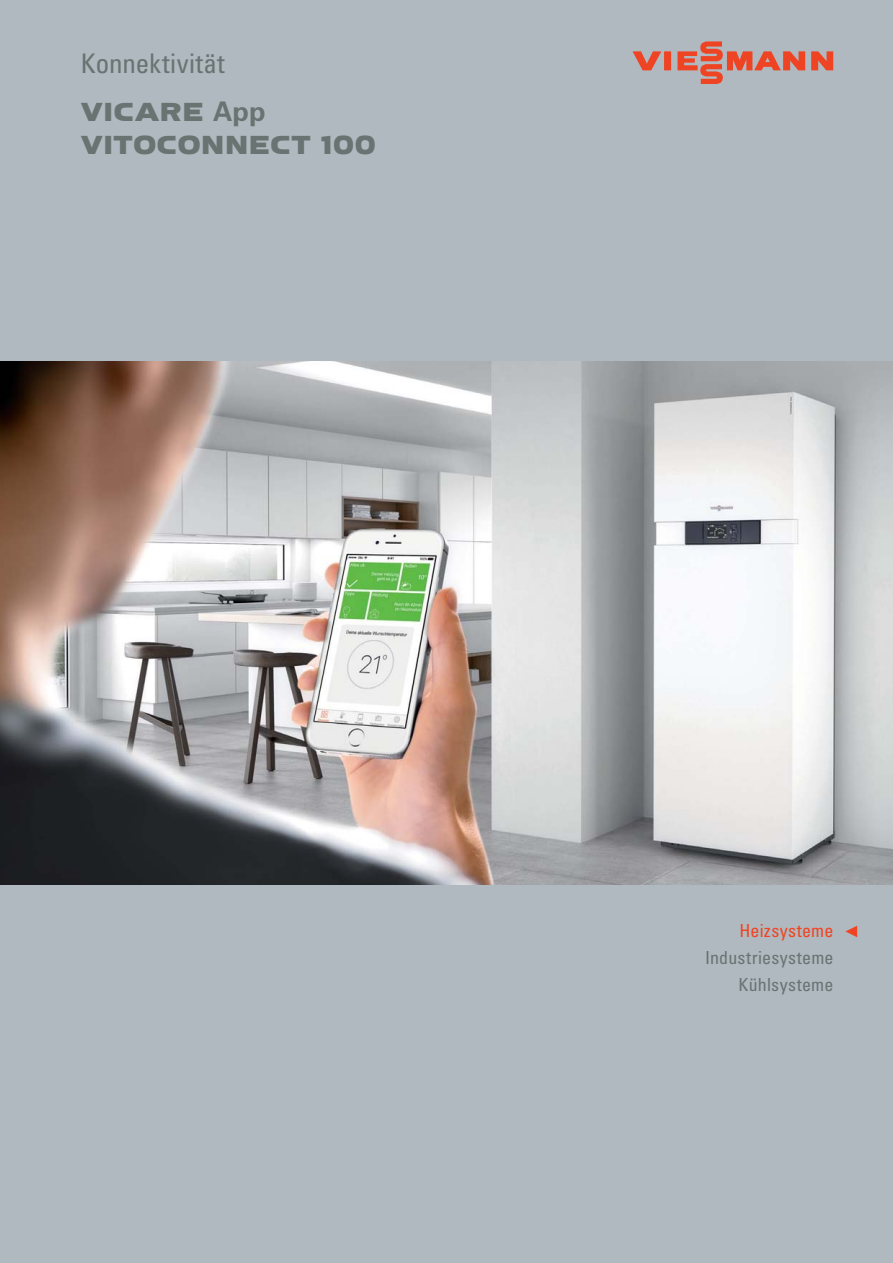
<style>
.page{position:relative;width:893px;height:1263px;background:#b0b9bf}
.page>*{position:absolute;margin:0;border:0;box-sizing:border-box;transform-origin:0 0}
.t1{font:27px/33px "Viessmann";letter-spacing:-.02em;color:#697372}
.t2{font:condensed 27px "Univers LTCYR 57";letter-spacing:.01em;color:#697372}
.t3{font:condensed 18px/27px "Univers LTCYR 57";letter-spacing:.01em;color:#697372;text-align:right}
.t4{font:condensed 18px "Univers LTCYR 57";letter-spacing:.015em;color:#ef4423}
.s1{font-family:"Univers LTCYR 65";font-weight:700}
</style>
<div class="page">
<svg style="left:845px;top:926px;width:12px;height:11px"></svg>
<img style="left:0;top:361px;width:893px;height:523px">
<svg style="left:632px;top:41px;width:201px;height:43px"></svg>
<h1 class="t2" style="left:81px;top:50px;width:145px">Konnektivität</h1>
<h1 class="t1" style="left:81px;top:96px;width:297px">VICARE <span class="s1">App<br></span>VITOCONNECT 100</h1>
<p class="t4" style="left:739px;top:922px;width:95px">Heizsysteme</p>
<p class="t3" style="left:705px;top:945px;width:130px">Industriesysteme<br>Kühlsysteme</p>
</div>
